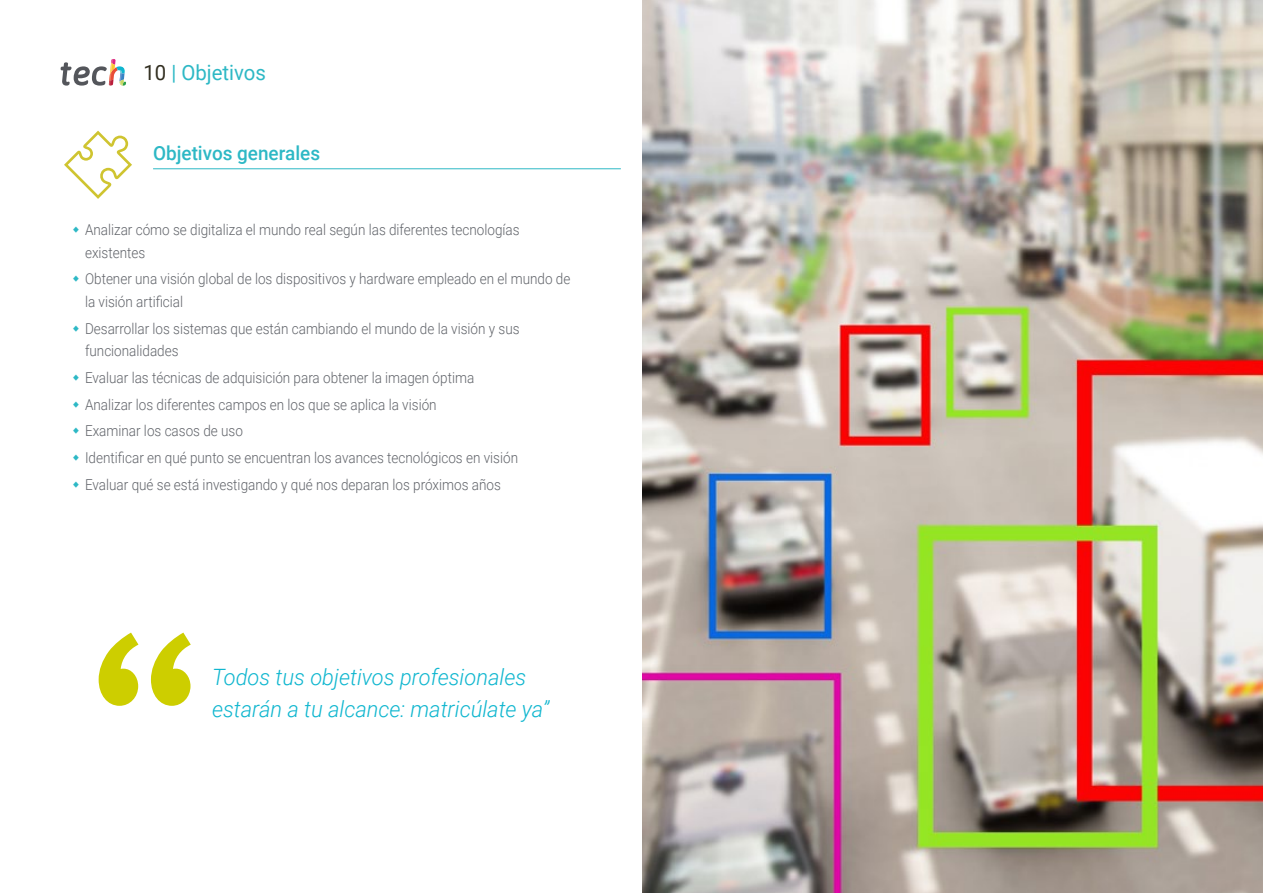
<style>
.page{position:relative;width:1263px;height:893px;background:#fff}
.page>*{position:absolute;margin:0;border:0;box-sizing:border-box;transform-origin:0 0}
.t1{font:italic 300 22.5px/31.5px "Roboto";color:#0fb6cf}
.t2{font:21px "Roboto";color:#2db8c5}
.t3{font:500 19.5px "Roboto";color:#2db8c5}
.t4{font:300 15px/26.7px "Roboto";color:#61646a;scale:.9 1}
.s1{color:#312e20}
</style>
<div class="page">
<svg style="left:64px;top:131px;width:68px;height:68px"></svg>
<img style="left:642px;top:0;width:621px;height:893px">
<svg style="left:61px;top:59px;width:65px;height:27px"></svg>
<svg style="left:99px;top:633px;width:92px;height:73px"></svg>
<hr style="left:153px;top:168px;width:468px;height:1px;background:#2db8c5">
<h2 class="t2" style="left:144px;top:57px;width:124px"><span class="s1">10</span> | Objetivos</h2>
<h3 class="t3" style="left:153px;top:140px;width:169px">Objetivos generales</h3>
<p class="t4" style="left:85px;top:218px;width:484px;line-height:22.5px">Analizar cómo se digitaliza el mundo real según las diferentes tecnologías existentes</p>
<p class="t4" style="left:85px;top:267px;width:541px;line-height:22.5px">Obtener una visión global de los dispositivos y hardware empleado en el mundo de la visión artificial</p>
<p class="t4" style="left:85px;top:316px;width:484px;line-height:22.5px">Desarrollar los sistemas que están cambiando el mundo de la visión y sus funcionalidades</p>
<p class="t4" style="left:85px;top:364px;width:483px">Evaluar las técnicas de adquisición para obtener la imagen óptima Analizar los diferentes campos en los que se aplica la visión<br>Examinar los casos de uso<br>Identificar en qué punto se encuentran los avances tecnológicos en visión Evaluar qué se está investigando y qué nos deparan los próximos años</p>
<h1 class="t1" style="left:212px;top:661px;width:339px">Todos tus objetivos profesionales estarán a tu alcance: matricúlate ya”</h1>
</div>
